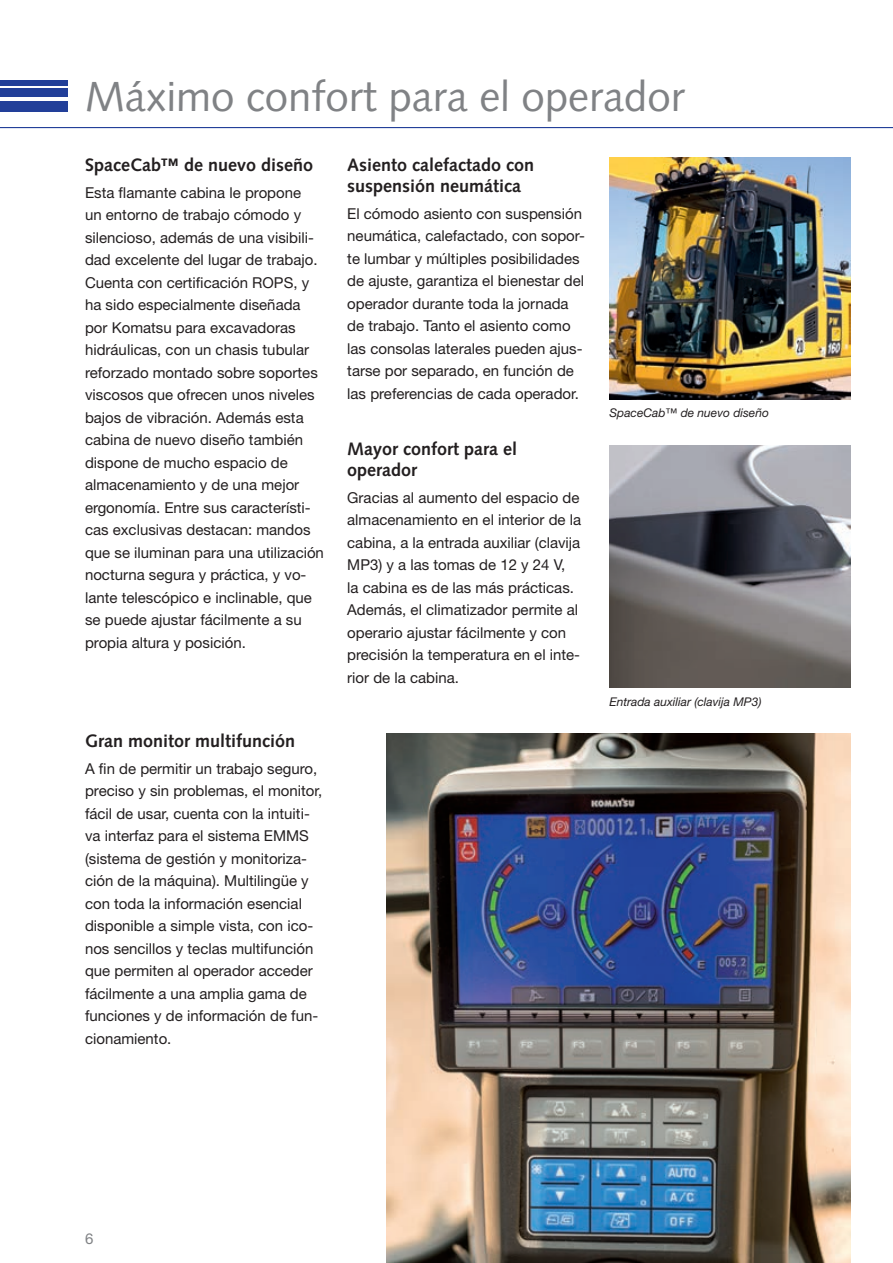
<style>
.page{position:relative;width:893px;height:1263px;background:#fff}
.page>*{position:absolute;margin:0;border:0;box-sizing:border-box;transform-origin:0 0}
.t1{font:42px "Syntax LTCE";color:#808285}
.t2{font:700 18px/21px "Syntax LTCE";color:#231f20}
.t3{font:15px/22.5px "Helvetica Neue LT Pro";color:#231f20}
.t4{font:15px "Helvetica Neue LT Pro";color:#808285}
.t5{font:italic 12px "Helvetica Neue LT Pro";color:#231f20}
</style>
<div class="page">
<hr style="left:0;top:127px;width:893px;height:1px;background:#223f99">
<div style="left:0;top:101px;width:68px;height:10px;background:#223f99"></div>
<div style="left:0;top:89px;width:68px;height:8px;background:#223f99"></div>
<div style="left:0;top:80px;width:68px;height:5px;background:#223f99"></div>
<img style="left:609px;top:445px;width:241px;height:243px">
<img style="left:387px;top:733px;width:463px;height:530px">
<img style="left:609px;top:157px;width:241px;height:242px">
<h1 class="t1" style="left:85px;top:72px;width:601px">Máximo confort para el operador</h1>
<p class="t2" style="left:347px;top:154px;width:189px">Asiento calefactado con suspensión neumática</p>
<p class="t3" style="left:347px;top:202px;width:239px">El cómodo asiento con suspensión neumática, calefactado, con sopor&shy;te lumbar y múltiples posibilidades de ajuste, garantiza el bienestar del operador durante toda la jornada de trabajo. Tanto el asiento como las consolas laterales pueden ajus&shy;tarse por separado, en función de las preferencias de cada operador.</p>
<p class="t2" style="left:85px;top:154px;width:230px">SpaceCab™ de nuevo diseño</p>
<p class="t3" style="left:85px;top:181px;width:240px">Esta flamante cabina le propone<br>un entorno de trabajo cómodo y silencioso, además de una visibili&shy;dad excelente del lugar de trabajo.<br>Cuenta con certificación ROPS, y ha sido especialmente diseñada por Komatsu para excavadoras hidráulicas, con un chasis tubular reforzado montado sobre soportes viscosos que ofrecen unos niveles bajos de vibración. Además esta cabina de nuevo diseño también dispone de mucho espacio de almacenamiento y de una mejor ergonomía. Entre sus característi&shy;cas exclusivas destacan: mandos que se iluminan para una utilización nocturna segura y práctica, y vo&shy;lante telescópico e inclinable, que se puede ajustar fácilmente a su propia altura y posición.</p>
<p class="t5" style="left:609px;top:405px;width:161px">SpaceCab™ de nuevo diseño</p>
<p class="t2" style="left:347px;top:438px;width:172px">Mayor confort para el operador</p>
<p class="t3" style="left:347px;top:486px;width:235px">Gracias al aumento del espacio de almacenamiento en el interior de la cabina, a la entrada auxiliar (clavija<br>MP3) y a las tomas de 12 y 24 V,<br>la cabina es de las más prácticas.<br>Además, el climatizador permite al operario ajustar fácilmente y con precisión la temperatura en el inte&shy;rior de la cabina.</p>
<p class="t2" style="left:85px;top:731px;width:212px">Gran monitor multifunción</p>
<p class="t3" style="left:85px;top:757px;width:239px">A fin de permitir un trabajo seguro, preciso y sin problemas, el monitor, fácil de usar, cuenta con la intuiti&shy;va interfaz para el sistema EMMS (sistema de gestión y monitoriza&shy;ción de la máquina). Multilingüe y con toda la información esencial disponible a simple vista, con ico&shy;nos sencillos y teclas multifunción que permiten al operador acceder fácilmente a una amplia gama de funciones y de información de fun&shy;cionamiento.</p>
<p class="t4" style="left:85px;top:1229px;width:10px">6</p>
<p class="t5" style="left:609px;top:694px;width:154px">Entrada auxiliar (clavija MP3)</p>
</div>
